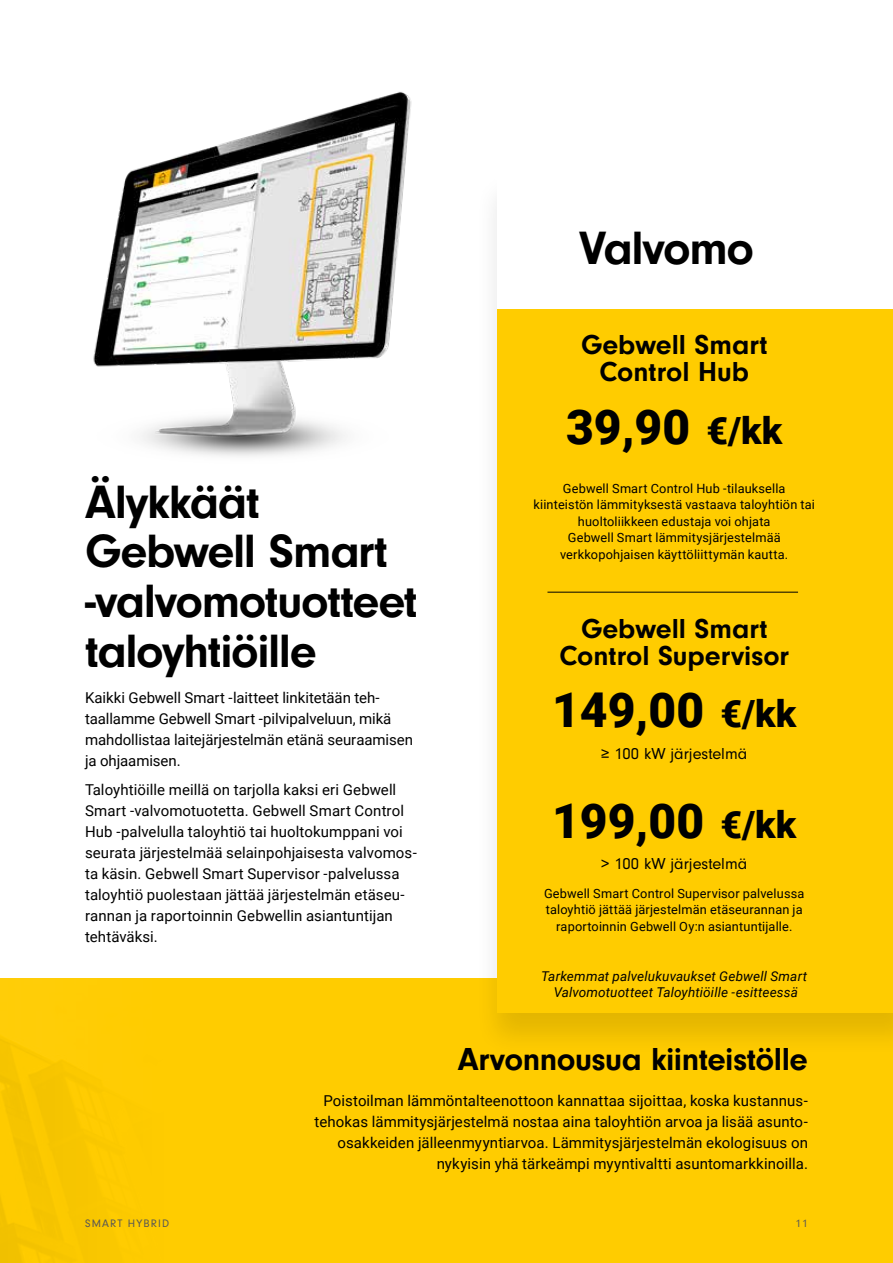
<style>
.page{position:relative;width:893px;height:1263px;background:#fff}
.page>*{position:absolute;margin:0;border:0;box-sizing:border-box;transform-origin:0 0}
.t1{font:700 48.45px/49.7px "Neuzeit Gro";letter-spacing:-.03em;color:#000}
.t2{font:900 48px "Roboto";color:#000}
.t3{font:700 33px "Neuzeit Gro";letter-spacing:-.015em;color:#000}
.t4{font:700 28.5px/27px "Neuzeit Gro";color:#000;text-align:center}
.t5{font:16.5px "Neuzeit Gro";color:#000}
.t6{font:15px/21px "Roboto";letter-spacing:.005em;color:#000}
.t7{font:italic 13.5px/16.5px "Roboto";letter-spacing:.01em;color:#000;text-align:center}
.t8{font:12.75px/16.5px "Roboto";letter-spacing:.01em;color:#000;text-align:center}
.t9{font:11.25px "Neuzeit Gro";letter-spacing:.1em;color:#575756}
.s1{font-size:37.5px}
</style>
<div class="page">
<div style="left:0;top:978px;width:893px;height:285px;background:#fc0"></div>
<img style="left:0;top:1039px;width:55px;height:224px">
<div style="left:474px;top:171px;width:419px;height:887px;background:#000;opacity:.11"></div>
<div style="left:497px;top:173px;width:396px;height:840px;background:#fc0"></div>
<div style="left:497px;top:173px;width:396px;height:135px;background:#fff"></div>
<img style="left:93px;top:91px;width:319px;height:365px">
<hr style="left:547px;top:592px;width:251px;height:1px;background:#000">
<h1 class="t1" style="left:85px;top:477px;width:334px">Älykkäät<br>Gebwell Smart -valvomotuotteet taloyhtiöille</h1>
<p class="t6" style="left:85px;top:686px;width:329px">Kaikki Gebwell Smart -laitteet linkitetään teh&shy;taallamme Gebwell Smart -pilvipalveluun, mikä mahdollistaa laitejärjestelmän etänä seuraamisen ja ohjaamisen.</p>
<p class="t6" style="left:85px;top:779px;width:333px">Taloyhtiöille meillä on tarjolla kaksi eri Gebwell Smart -valvomotuotetta. Gebwell Smart Control Hub -palvelulla taloyhtiö tai huoltokumppani voi seurata järjestelmää selainpohjaisesta valvomos&shy;ta käsin. Gebwell Smart Supervisor -palvelussa taloyhtiö puolestaan jättää järjestelmän etäseu&shy;rannan ja raportoinnin Gebwellin asiantuntijan tehtäväksi.</p>
<h1 class="t1" style="left:579px;top:224px;width:176px">Valvomo</h1>
<h3 class="t4" style="left:581px;top:332px;width:188px">Gebwell Smart<br>Control Hub</h3>
<h2 class="t2" style="left:566px;top:393px;width:218px">39,90 <span class="s1">€/kk</span></h2>
<p class="t8" style="left:533px;top:479px;width:283px">Gebwell Smart Control Hub -tilauksella kiinteistön lämmityksestä vastaava taloyhtiön tai huoltoliikkeen edustaja voi ohjata<br>Gebwell Smart lämmitysjärjestelmää verkkopohjaisen käyttöliittymän kautta.</p>
<h3 class="t4" style="left:559px;top:615px;width:231px">Gebwell Smart<br>Control Supervisor</h3>
<h2 class="t2" style="left:552px;top:676px;width:246px">149,00 <span class="s1">€/kk</span></h2>
<p class="t5" style="left:601px;top:744px;width:148px">≥ 100 kW järjestelmä</p>
<h2 class="t2" style="left:552px;top:787px;width:246px">199,00 <span class="s1">€/kk</span></h2>
<p class="t5" style="left:601px;top:855px;width:148px">&gt; 100 kW järjestelmä</p>
<p class="t8" style="left:544px;top:884px;width:262px">Gebwell Smart Control Supervisor palvelussa taloyhtiö jättää järjestelmän etäseurannan ja raportoinnin Gebwell Oy:n asiantuntijalle.</p>
<p class="t7" style="left:541px;top:967px;width:267px">Tarkemmat palvelukuvaukset Gebwell Smart<br>Valvomotuotteet Taloyhtiöille -esitteessä</p>
<h3 class="t3" style="left:458px;top:1041px;width:351px">Arvonnousua kiinteistölle</h3>
<p class="t6" style="left:315px;top:1090px;width:495px;text-align:right">Poistoilman lämmöntalteenottoon kannattaa sijoittaa, koska kustannus&shy;tehokas lämmitysjärjestelmä nostaa aina taloyhtiön arvoa ja lisää asunto&shy;osakkeiden jälleenmyyntiarvoa. Lämmitysjärjestelmän ekologisuus on nykyisin yhä tärkeämpi myyntivaltti asuntomarkkinoilla.</p>
<p class="t9" style="left:85px;top:1217px;width:86px">SMART HYBRID</p>
<p class="t9" style="left:795px;top:1217px;width:14px">11</p>
</div>
